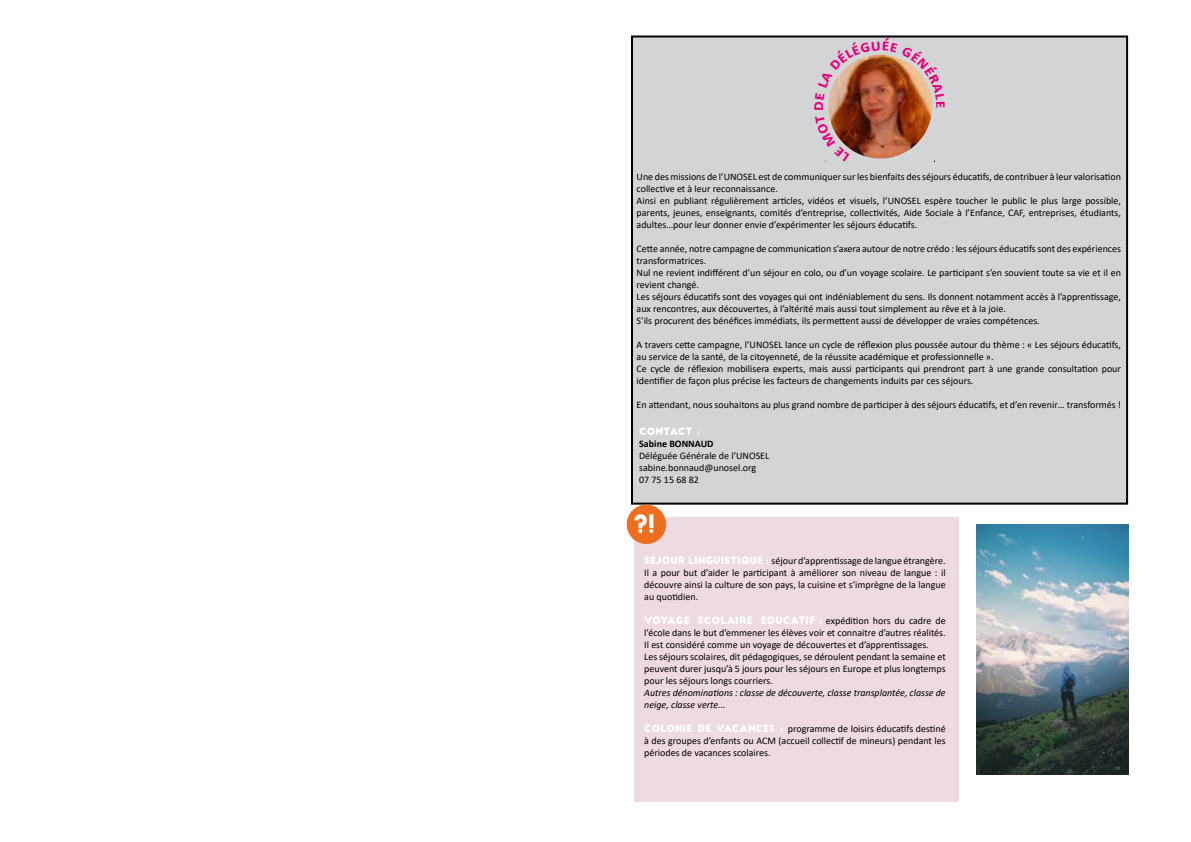
<style>
.page{position:relative;width:1191px;height:842px;background:#fff}
.page>*{position:absolute;margin:0;border:0;box-sizing:border-box;transform-origin:0 0}
.t1{font:25px "Big John";color:#fff}
.t2{font:10px/12px "Calibri";color:#000}
.t3{font:italic 10px/12px "Calibri";color:#000}
.t4{font:10px "Big John";color:#fff}
.t5{font:700 10px "Calibri";color:#000}
.s1{font-family:"Big John";color:#fff}
.s2{font-family:"MADETOMMY";font-weight:800;color:#fff}
.s3{font-family:"Calibri";color:#000}
</style>
<div class="page">
<div style="left:632px;top:36px;width:495px;height:468px;background:#d3d4d6"></div>
<div style="left:631px;top:36px;width:497px;height:469px;border:2px solid #000"></div>
<div style="left:634px;top:517px;width:324px;height:284px;background:#eedae1"></div>
<img style="left:976px;top:525px;width:152px;height:250px">
<div style="left:627px;top:505px;width:38px;height:38px;background:#ed6e1f;border-radius:50%"></div>
<div style="left:626px;top:505px;width:40px;height:39px;border:1px solid #ed6e1f;border-radius:50%"></div>
<img style="left:814px;top:38px;width:131px;height:124px">
<p class="t2" style="left:636px;top:171px;width:486px">Une des missions de l’UNOSEL est de communiquer sur les bienfaits des séjours éducatifs, de contribuer à leur valorisation collective et à leur reconnaissance.<br>Ainsi en publiant régulièrement articles, vidéos et visuels, l’UNOSEL espère toucher le public le plus large possible, parents, jeunes, enseignants, comités d’entreprise, collectivités, Aide Sociale à l’Enfance, CAF, entreprises, étudiants, adultes…pour leur donner envie d’expérimenter les séjours éducatifs.</p>
<p class="t2" style="left:636px;top:243px;width:486px">Cette année, notre campagne de communication s’axera autour de notre crédo : les séjours éducatifs sont des expériences transformatrices.<br>Nul ne revient indifférent d’un séjour en colo, ou d’un voyage scolaire. Le participant s’en souvient toute sa vie et il en revient changé.<br>Les séjours éducatifs sont des voyages qui ont indéniablement du sens. Ils donnent notamment accès à l’apprentissage, aux rencontres, aux découvertes, à l’altérité mais aussi tout simplement au rêve et à la joie.<br>S’ils procurent des bénéfices immédiats, ils permettent aussi de développer de vraies compétences.</p>
<p class="t2" style="left:636px;top:339px;width:486px">A travers cette campagne, l’UNOSEL lance un cycle de réflexion plus poussée autour du thème : « Les séjours éducatifs, au service de la santé, de la citoyenneté, de la réussite académique et professionnelle ».<br>Ce cycle de réflexion mobilisera experts, mais aussi participants qui prendront part à une grande consultation pour identifier de façon plus précise les facteurs de changements induits par ces séjours.</p>
<p class="t2" style="left:636px;top:399px;width:486px">En attendant, nous souhaitons au plus grand nombre de participer à des séjours éducatifs, et d’en revenir… transformés !</p>
<p class="t4" style="left:639px;top:427px;width:62px">CONTACT :</p>
<p class="t5" style="left:639px;top:436px;width:76px">Sabine BONNAUD</p>
<p class="t2" style="left:639px;top:449px;width:132px">Déléguée Générale de l’UNOSEL sabine.bonnaud@unosel.org<br>07 75 15 68 82</p>
<h1 class="t1" style="left:634px;top:513px;width:23px">?!</h1>
<p class="t2" style="left:644px;top:554px;width:303px;text-align:justify"><span class="s1">S</span><span class="s2">É</span><span class="s1">JOUR LINGUISTIQUE :</span> séjour d’apprentissage de langue étrangère.<br>Il a pour but d’aider le participant à améliorer son niveau de langue : il découvre ainsi la culture de son pays, la cuisine et s’imprègne de la langue au quotidien.</p>
<p class="t4" style="left:644px;top:615px;width:303px">VOYAGE SCOLAIRE EDUCATIF : <span class="s3">expédition hors du cadre de</span></p>
<p class="t2" style="left:644px;top:626px;width:303px">l’école dans le but d’emmener les élèves voir et connaitre d’autres réalités.<br>Il est considéré comme un voyage de découvertes et d’apprentissages.<br>Les séjours scolaires, dit pédagogiques, se déroulent pendant la semaine et peuvent durer jusqu’à 5 jours pour les séjours en Europe et plus longtemps pour les séjours longs courriers.</p>
<p class="t3" style="left:644px;top:686px;width:303px">Autres dénominations : classe de découverte, classe transplantée, classe de neige, classe verte...</p>
<p class="t2" style="left:644px;top:722px;width:303px;text-align:justify"><span class="s1">COLONIE DE VACANCES :</span> programme de loisirs éducatifs destiné à des groupes d’enfants ou ACM (accueil collectif de mineurs) pendant les périodes de vacances scolaires.</p>
</div>
